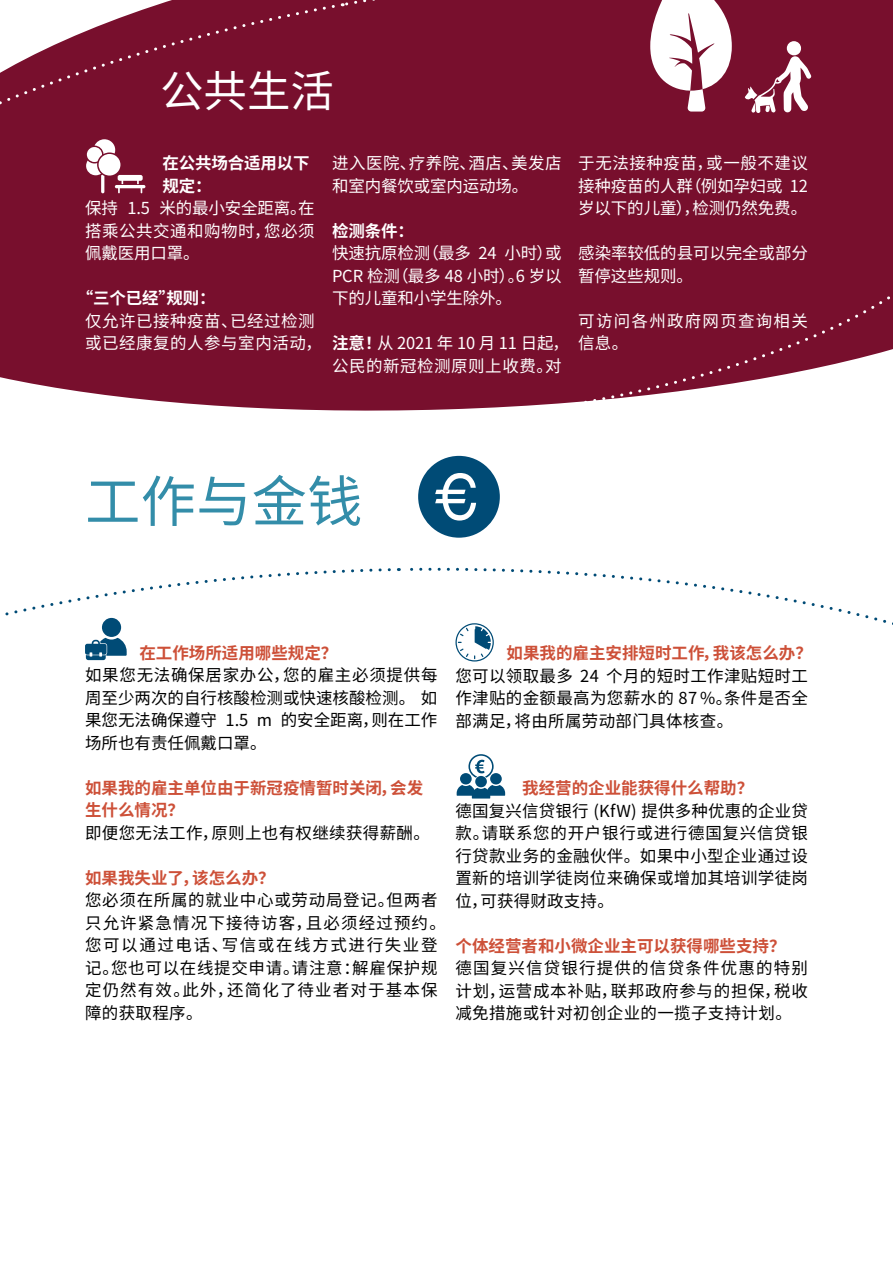
<style>
.page{position:relative;width:893px;height:1263px;background:#fff}
.page>*{position:absolute;margin:0;border:0;box-sizing:border-box;transform-origin:0 0}
.H1-gross{font:55.5px "Source Han Sans SC";color:#338da9}
.H1-gross-2{font:43.5px "Source Han Sans SC";color:#fff}
.Fliesstext{font:16.5px/22.5px "Source Han Sans SC";letter-spacing:.02em;color:#000;text-align:justify}
.Fliesstext-2{font:16.5px/22.5px "Source Han Sans SC";letter-spacing:-.005em;color:#fff;text-align:justify}
.Fliesstext-3{font:16.5px/22.5px "Source Han Sans SC";letter-spacing:.07em;color:#000}
.H2-Orange{font:700 16.5px/22.5px "Source Han Sans SC";color:#cd5038}
.Fliesstext-4{font:16.5px/22.5px "Source Han Sans SC";letter-spacing:.03em;color:#fff}
.H2-Orange-2{font:700 16.5px/22.5px "Source Han Sans SC";letter-spacing:-.01em;color:#fff}
.Fliesstext-5{font:16.5px/22.5px "Source Han Sans SC";letter-spacing:.075em;color:#fff}
.s1{font-weight:700}
</style>
<div class="page">
<div style="left:301px;top:83px;width:592px;height:327px;background:#780f2d"></div>
<div style="left:343px;top:0;width:550px;height:133px;background:#780f2d"></div>
<svg style="left:0;top:3px;width:337px;height:400px;background:#82223d"></svg>
<svg style="left:400px;top:567px;width:493px;height:232px"></svg>
<svg style="left:5px;top:568px;width:386px;height:93px"></svg>
<div style="left:0;top:218px;width:301px;height:192px;background:#780f2d"></div>
<svg style="left:308px;top:175px;width:585px;height:236px;background:#82213c"></svg>
<svg style="left:455px;top:623px;width:39px;height:38px"></svg>
<svg style="left:418px;top:456px;width:82px;height:82px"></svg>
<svg style="left:457px;top:754px;width:48px;height:44px"></svg>
<svg style="left:86px;top:139px;width:59px;height:54px"></svg>
<svg style="left:650px;top:0;width:82px;height:112px"></svg>
<div style="left:787px;top:41px;width:14px;height:14px;background:#fff;border-radius:50%"></div>
<svg style="left:745px;top:56px;width:66px;height:57px"></svg>
<svg style="left:85px;top:618px;width:42px;height:42px"></svg>
<h1 class="H1-gross-2" style="left:160px;top:67px;width:175px">公共生活</h1>
<h2 class="H2-Orange-2" style="left:162px;top:152px;width:149px">在公共场合适用以下规定：</h2>
<p class="Fliesstext-2" style="left:85px;top:197px;width:231px">保持 1.5 米的最小安全距离。在搭乘公共交通和购物时，您必须佩戴医用口罩。</p>
<h2 class="H2-Orange-2" style="left:77px;top:287px;width:140px">“三个已经”规则：</h2>
<p class="Fliesstext-4" style="left:85px;top:310px;width:238px">仅允许已接种疫苗、已经过检测或已经康复的人参与室内活动，</p>
<p class="Fliesstext-2" style="left:332px;top:152px;width:231px">进入医院、疗养院、酒店、美发店和室内餐饮或室内运动场。</p>
<h2 class="H2-Orange-2" style="left:332px;top:220px;width:83px">检测条件：</h2>
<p class="Fliesstext-2" style="left:332px;top:242px;width:231px">快速抗原检测（最多 24 小时）或PCR 检测（最多 48 小时）。6 岁以下的儿童和小学生除外。</p>
<p class="Fliesstext-4" style="left:332px;top:332px;width:238px"><span class="s1">注意！</span>从 2021 年 10 月 11 日起，公民的新冠检测原则上收费。对</p>
<p class="Fliesstext-2" style="left:578px;top:152px;width:231px">于无法接种疫苗，或一般不建议接种疫苗的人群（例如孕妇或 12岁以下的儿童），检测仍然免费。</p>
<p class="Fliesstext-2" style="left:578px;top:242px;width:231px">感染率较低的县可以完全或部分暂停这些规则。</p>
<p class="Fliesstext-5" style="left:578px;top:310px;width:231px">可访问各州政府网页查询相关信息。</p>
<h1 class="H1-gross" style="left:85px;top:470px;width:279px">工作与金钱</h1>
<h2 class="H2-Orange" style="left:139px;top:642px;width:200px">在工作场所适用哪些规定？</h2>
<p class="Fliesstext" style="left:85px;top:664px;width:354px">如果您无法确保居家办公，您的雇主必须提供每周至少两次的自行核酸检测或快速核酸检测。 如果您无法确保遵守 1.5 m 的安全距离，则在工作场所也有责任佩戴口罩。</p>
<h2 class="H2-Orange" style="left:85px;top:777px;width:340px">如果我的雇主单位由于新冠疫情暂时关闭，会发生什么情况？</h2>
<p class="Fliesstext" style="left:85px;top:822px;width:347px">即便您无法工作，原则上也有权继续获得薪酬。</p>
<h2 class="H2-Orange" style="left:85px;top:867px;width:191px">如果我失业了，该怎么办？</h2>
<p class="Fliesstext-3" style="left:85px;top:889px;width:362px">您必须在所属的就业中心或劳动局登记。但两者只允许紧急情况下接待访客，且必须经过预约。您可以通过电话、写信或在线方式进行失业登记。您也可以在线提交申请。请注意：解雇保护规定仍然有效。此外，还简化了待业者对于基本保障的获取程序。</p>
<h2 class="H2-Orange" style="left:507px;top:642px;width:307px">如果我的雇主安排短时工作，我该怎么办？</h2>
<p class="Fliesstext" style="left:455px;top:665px;width:354px">您可以领取最多 24 个月的短时工作津贴短时工作津贴的金额最高为您薪水的 87 %。条件是否全部满足，将由所属劳动部门具体核查。</p>
<h2 class="H2-Orange" style="left:522px;top:777px;width:232px">我经营的企业能获得什么帮助？</h2>
<p class="Fliesstext" style="left:455px;top:800px;width:354px">德国复兴信贷银行 (KfW) 提供多种优惠的企业贷款。请联系您的开户银行或进行德国复兴信贷银行贷款业务的金融伙伴。如果中小型企业通过设置新的培训学徒岗位来确保或增加其培训学徒岗位，可获得财政支持。</p>
<h2 class="H2-Orange" style="left:455px;top:935px;width:332px">个体经营者和小微企业主可以获得哪些支持？</h2>
<p class="Fliesstext" style="left:455px;top:957px;width:354px">德国复兴信贷银行提供的信贷条件优惠的特别计划，运营成本补贴，联邦政府参与的担保，税收减免措施或针对初创企业的一揽子支持计划。</p>
</div>
